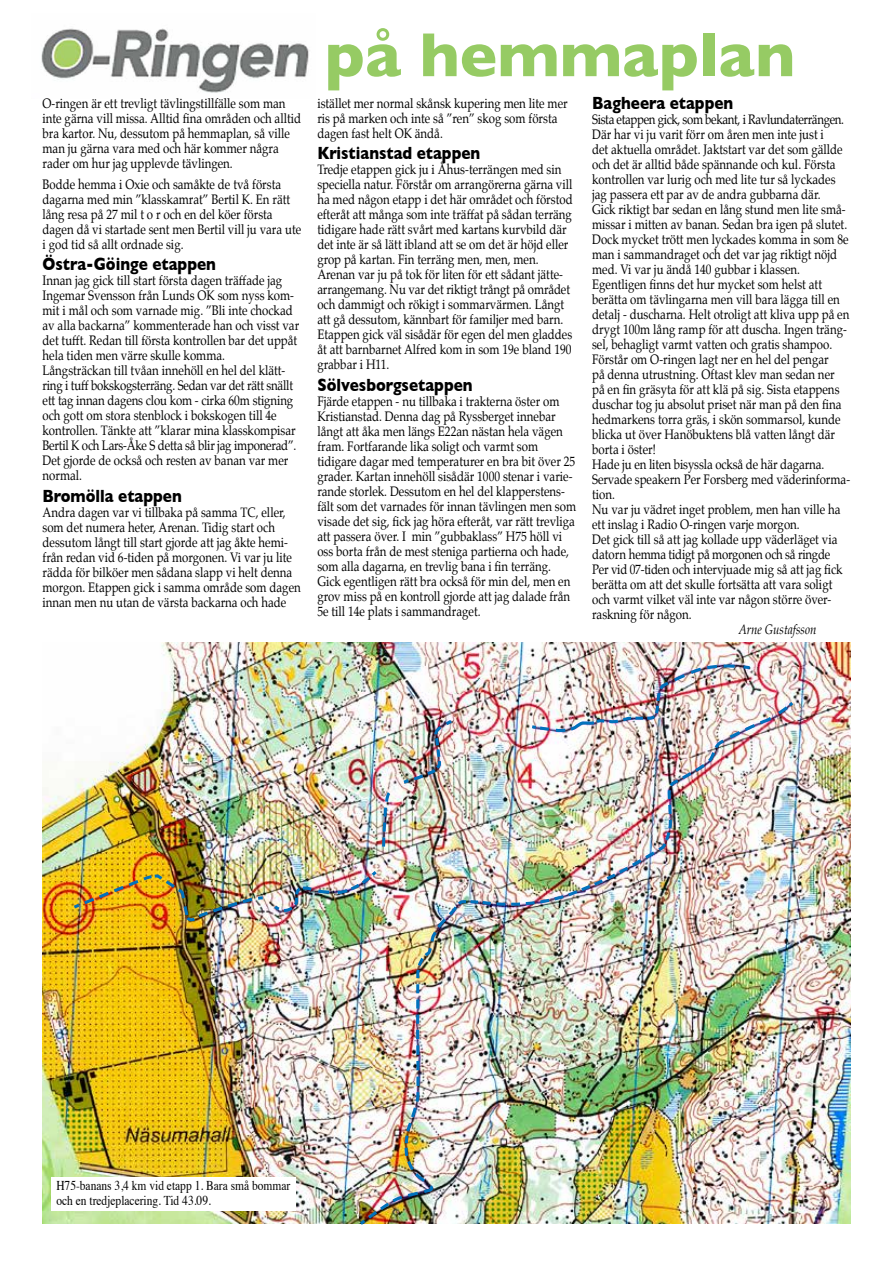
<style>
.page{position:relative;width:893px;height:1263px;background:#fff}
.page>*{position:absolute;margin:0;border:0;box-sizing:border-box;transform-origin:0 0}
.t1{font:700 63px "Gill Sans";color:#96cb64}
.t2{font:700 18px "Gill Sans";color:#000;scale:.85 1}
.t3{font:13.5px/15px "Palatino";color:#000;scale:.85 1}
.t4{font:13.5px/15px "Times";color:#000;scale:.85 1}
.t5{font:italic 13.5px "Palatino";color:#000;scale:.85 1}
</style>
<div class="page">
<img style="left:42px;top:642px;width:808px;height:582px">
<div style="left:51px;top:1177px;width:245px;height:33px;background:#fff"></div>
<img style="left:41px;top:28px;width:268px;height:65px">
<img style="left:358px;top:700px;width:437px;height:525px">
<img style="left:529px;top:663px;width:232px;height:71px">
<img style="left:401px;top:717px;width:54px;height:68px">
<svg style="left:380px;top:789px;width:13px;height:61px"></svg>
<img style="left:272px;top:868px;width:108px;height:45px">
<img style="left:71px;top:873px;width:195px;height:51px">
<p class="t3" style="left:43px;top:96px;width:306px">O-ringen är ett trevligt tävlingstillfälle som man inte gärna vill missa. Alltid fina områden och alltid bra kartor. Nu, dessutom på hemmaplan, så ville man ju gärna vara med och här kommer några rader om hur jag upplevde tävlingen.</p>
<p class="t3" style="left:43px;top:177px;width:306px">Bodde hemma i Oxie och samåkte de två första dagarna med min ”klasskamrat” Bertil K. En rätt lång resa på 27 mil t o r och en del köer första dagen då vi startade sent men Bertil vill ju vara ute i god tid så allt ordnade sig.</p>
<h2 class="t2" style="left:43px;top:254px;width:206px">Östra-Göinge etappen</h2>
<p class="t3" style="left:43px;top:273px;width:304px">Innan jag gick till start första dagen träffade jag Ingemar Svensson från Lunds OK som nyss kom&shy;mit i mål och som varnade mig. ”Bli inte chockad av alla backarna” kommenterade han och visst var det tufft. Redan till första kontrollen bar det uppåt hela tiden men värre skulle komma.<br>Långsträckan till tvåan innehöll en hel del klätt&shy;ring i tuff bokskogsterräng. Sedan var det rätt snällt ett tag innan dagens clou kom - cirka 60m stigning och gott om stora stenblock i bokskogen till 4e kontrollen. Tänkte att ”klarar mina klasskompisar Bertil K och Lars-Åke S detta så blir jag imponerad”.<br>Det gjorde de också och resten av banan var mer normal.</p>
<h2 class="t2" style="left:43px;top:485px;width:165px">Bromölla etappen</h2>
<p class="t3" style="left:43px;top:505px;width:305px">Andra dagen var vi tillbaka på samma TC, eller, som det numera heter, Arenan. Tidig start och dessutom långt till start gjorde att jag åkte hemi&shy;från redan vid 6-tiden på morgonen. Vi var ju lite rädda för bilköer men sådana slapp vi helt denna morgon. Etappen gick i samma område som dagen innan men nu utan de värsta backarna och hade</p>
<h1 class="t1" style="left:325px;top:18px;width:472px">på hemmaplan</h1>
<p class="t3" style="left:317px;top:96px;width:296px">istället mer normal skånsk kupering men lite mer ris på marken och inte så ”ren” skog som första dagen fast helt OK ändå.</p>
<h2 class="t2" style="left:317px;top:143px;width:193px">Kristianstad etappen</h2>
<p class="t3" style="left:317px;top:162px;width:302px">Tredje etappen gick ju i Åhus-terrängen med sin speciella natur. Förstår om arrangörerna gärna vill ha med någon etapp i det här området och förstod efteråt att många som inte träffat på sådan terräng tidigare hade rätt svårt med kartans kurvbild där det inte är så lätt ibland att se om det är höjd eller grop på kartan. Fin terräng men, men, men.<br>Arenan var ju på tok för liten för ett sådant jätte&shy;arrangemang. Nu var det riktigt trångt på området och dammigt och rökigt i sommarvärmen. Långt att gå dessutom, kännbart för familjer med barn.<br>Etappen gick väl sisådär för egen del men gladdes åt att barnbarnet Alfred kom in som 19e bland 190 grabbar i H11.</p>
<h2 class="t2" style="left:317px;top:374px;width:184px">Sölvesborgsetappen</h2>
<p class="t3" style="left:317px;top:394px;width:306px">Fjärde etappen - nu tillbaka i trakterna öster om Kristianstad. Denna dag på Ryssberget innebar långt att åka men längs E22an nästan hela vägen fram. Fortfarande lika soligt och varmt som tidigare dagar med temperaturer en bra bit över 25 grader. Kartan innehöll sisådär 1000 stenar i varie&shy;rande storlek. Dessutom en hel del klapperstens&shy;fält som det varnades för innan tävlingen men som visade det sig, fick jag höra efteråt, var rätt trevliga att passera över. I min ”gubbaklass” H75 höll vi oss borta från de mest steniga partierna och hade, som alla dagarna, en trevlig bana i fin terräng.<br>Gick egentligen rätt bra också för min del, men en grov miss på en kontroll gjorde att jag dalade från 5e till 14e plats i sammandraget.</p>
<h2 class="t2" style="left:592px;top:92px;width:168px">Bagheera etappen</h2>
<p class="t3" style="left:592px;top:112px;width:305px">Sista etappen gick, som bekant, i Ravlundaterrängen.<br>Där har vi ju varit förr om åren men inte just i<br>det aktuella området. Jaktstart var det som gällde och det är alltid både spännande och kul. Första kontrollen var lurig och med lite tur så lyckades jag passera ett par av de andra gubbarna där.<br>Gick riktigt bar sedan en lång stund men lite små&shy;missar i mitten av banan. Sedan bra igen på slutet.<br>Dock mycket trött men lyckades komma in som 8e man i sammandraget och det var jag riktigt nöjd med. Vi var ju ändå 140 gubbar i klassen.<br>Egentligen finns det hur mycket som helst att berätta om tävlingarna men vill bara lägga till en detalj - duscharna. Helt otroligt att kliva upp på en drygt 100m lång ramp för att duscha. Ingen träng&shy;sel, behagligt varmt vatten och gratis shampoo.<br>Förstår om O-ringen lagt ner en hel del pengar<br>på denna utrustning. Oftast klev man sedan ner på en fin gräsyta för att klä på sig. Sista etappens duschar tog ju absolut priset när man på den fina hedmarkens torra gräs, i skön sommarsol, kunde blicka ut över Hanöbuktens blå vatten långt där borta i öster!<br>Hade ju en liten bisyssla också de här dagarna.<br>Servade speakern Per Forsberg med väderinforma&shy;tion.<br>Nu var ju vädret inget problem, men han ville ha ett inslag i Radio O-ringen varje morgon.<br>Det gick till så att jag kollade upp väderläget via datorn hemma tidigt på morgonen och så ringde Per vid 07-tiden och intervjuade mig så att jag fick berätta om att det skulle fortsätta att vara soligt och varmt vilket väl inte var någon större över&shy;raskning för någon.</p>
<p class="t5" style="left:738px;top:618px;width:93px">Arne Gustafsson</p>
<p class="t4" style="left:56px;top:1177px;width:277px">H75-banans 3,4 km vid etapp 1. Bara små bommar och en tredjeplacering. Tid 43.09.</p>
</div>
